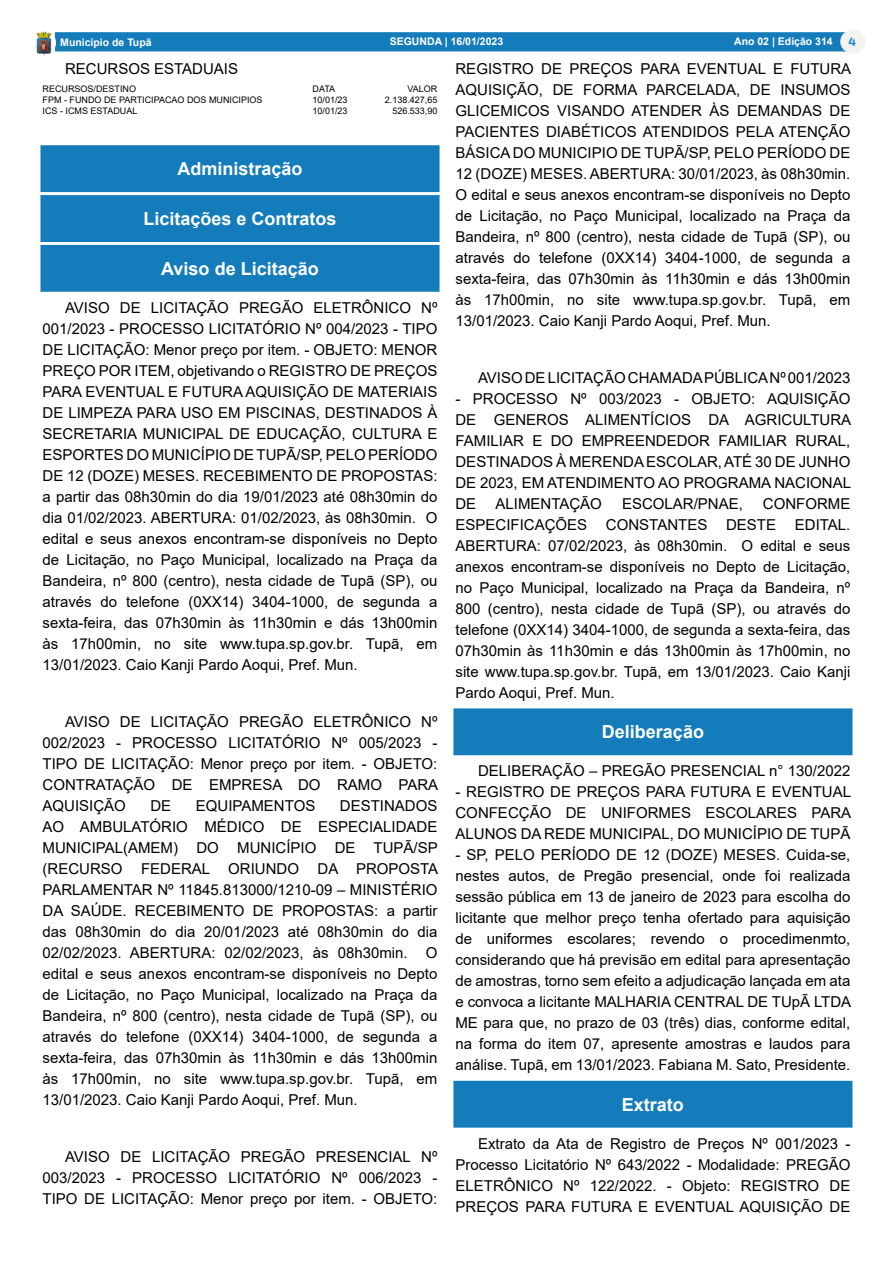
<style>
.page{position:relative;width:893px;height:1263px;background:#fff}
.page>*{position:absolute;margin:0;border:0;box-sizing:border-box;transform-origin:0 0}
.t1{font:700 18px "Arial";color:#fff}
._2_-_Corpo{font:15px/21px "Arial";color:#000;text-align:justify}
.t2{font:700 12px "Exo 2.0";color:#1989d1}
.t3{font:700 10.5px "Arial";color:#fff}
._5_-_TABELAS_CONCURS{font:9px "Arial";color:#000}
</style>
<div class="page">
<div style="left:53px;top:32px;width:796px;height:20px;background:#147cbb;border:1px solid #147cbb"></div>
<div style="left:31px;top:30px;width:25px;height:25px;border:1px solid #fff;border-radius:50%"></div>
<img style="left:33px;top:30px;width:21px;height:25px">
<div style="left:841px;top:30px;width:24px;height:23px;background:#f3f4ef;border-radius:50%"></div>
<div style="left:840px;top:30px;width:26px;height:24px;border:1px solid #f3f4ef;border-radius:50%"></div>
<div style="left:41px;top:146px;width:398px;height:46px;background:#147cbb"></div>
<div style="left:40px;top:145px;width:400px;height:47px;border:1px solid #147cbb"></div>
<div style="left:41px;top:196px;width:398px;height:45px;background:#147cbb"></div>
<div style="left:40px;top:195px;width:400px;height:47px;border:1px solid #147cbb"></div>
<div style="left:41px;top:245px;width:398px;height:46px;background:#147cbb"></div>
<div style="left:40px;top:245px;width:400px;height:47px;border:1px solid #147cbb"></div>
<div style="left:454px;top:709px;width:398px;height:46px;background:#147cbb"></div>
<div style="left:453px;top:708px;width:399px;height:47px;border:1px solid #147cbb"></div>
<div style="left:454px;top:1081px;width:398px;height:46px;background:#147cbb"></div>
<p class="t3" style="left:60px;top:35px;width:93px">Município de Tupã</p>
<p class="t3" style="left:390px;top:34px;width:115px">SEGUNDA | 16/01/2023</p>
<p class="t3" style="left:734px;top:34px;width:100px">Ano 02 | Edição 314</p>
<p class="t2" style="left:848px;top:35px;width:9px">4</p>
<p class="_2_-_Corpo" style="left:65px;top:58px;width:175px">RECURSOS ESTADUAIS</p>
<p class="_5_-_TABELAS_CONCURS" style="left:43px;top:83px;width:95px">RECURSOS/DESTINO</p>
<p class="_5_-_TABELAS_CONCURS" style="left:313px;top:83px;width:24px">DATA</p>
<p class="_5_-_TABELAS_CONCURS" style="left:408px;top:83px;width:31px">VALOR</p>
<p class="_5_-_TABELAS_CONCURS" style="left:43px;top:94px;width:222px">FPM - FUNDO DE PARTICIPACAO DOS MUNICIPIOS</p>
<p class="_5_-_TABELAS_CONCURS" style="left:313px;top:94px;width:37px">10/01/23</p>
<p class="_5_-_TABELAS_CONCURS" style="left:385px;top:94px;width:54px">2.138.427,65</p>
<p class="_5_-_TABELAS_CONCURS" style="left:43px;top:104px;width:96px">ICS - ICMS ESTADUAL</p>
<p class="_5_-_TABELAS_CONCURS" style="left:313px;top:104px;width:37px">10/01/23</p>
<p class="_5_-_TABELAS_CONCURS" style="left:392px;top:104px;width:47px">526.533,90</p>
<p class="_2_-_Corpo" style="left:455px;top:58px;width:397px">REGISTRO DE PREÇOS PARA EVENTUAL E FUTURA AQUISIÇÃO, DE FORMA PARCELADA, DE INSUMOS GLICEMICOS VISANDO ATENDER ÀS DEMANDAS DE PACIENTES DIABÉTICOS ATENDIDOS PELA ATENÇÃO BÁSICA DO MUNICIPIO DE TUPÃ/SP, PELO PERÍODO DE 12 (DOZE) MESES. ABERTURA: 30/01/2023, às 08h30min.<br>O edital e seus anexos encontram-se disponíveis no Depto de Licitação, no Paço Municipal, localizado na Praça da Bandeira, nº 800 (centro), nesta cidade de Tupã (SP), ou através do telefone (0XX14) 3404-1000, de segunda a sexta-feira, das 07h30min às 11h30min e dás 13h00min às 17h00min, no site www.tupa.sp.gov.br. Tupã, em 13/01/2023. Caio Kanji Pardo Aoqui, Pref. Mun.</p>
<p class="t1" style="left:177px;top:156px;width:127px">Administração</p>
<p class="t1" style="left:143px;top:206px;width:195px">Licitações e Contratos</p>
<p class="t1" style="left:161px;top:256px;width:159px">Aviso de Licitação</p>
<p class="_2_-_Corpo" style="left:43px;top:297px;width:396px;text-indent:22px">AVISO DE LICITAÇÃO PREGÃO ELETRÔNICO Nº 001/2023 - PROCESSO LICITATÓRIO Nº 004/2023 - TIPO DE LICITAÇÃO: Menor preço por item. - OBJETO: MENOR PREÇO POR ITEM, objetivando o REGISTRO DE PREÇOS PARA EVENTUAL E FUTURA AQUISIÇÃO DE MATERIAIS DE LIMPEZA PARA USO EM PISCINAS, DESTINADOS À SECRETARIA MUNICIPAL DE EDUCAÇÃO, CULTURA E ESPORTES DO MUNICÍPIO DE TUPÃ/SP, PELO PERÍODO DE 12 (DOZE) MESES. RECEBIMENTO DE PROPOSTAS: a partir das 08h30min do dia 19/01/2023 até 08h30min do dia 01/02/2023. ABERTURA: 01/02/2023, às 08h30min. O edital e seus anexos encontram-se disponíveis no Depto de Licitação, no Paço Municipal, localizado na Praça da Bandeira, nº 800 (centro), nesta cidade de Tupã (SP), ou através do telefone (0XX14) 3404-1000, de segunda a sexta-feira, das 07h30min às 11h30min e dás 13h00min às 17h00min, no site www.tupa.sp.gov.br. Tupã, em 13/01/2023. Caio Kanji Pardo Aoqui, Pref. Mun.</p>
<p class="_2_-_Corpo" style="left:478px;top:367px;width:374px">AVISO DE LICITAÇÃO CHAMADA PÚBLICA Nº 001/2023</p>
<p class="_2_-_Corpo" style="left:455px;top:388px;width:397px">- PROCESSO Nº 003/2023 - OBJETO: AQUISIÇÃO DE GENEROS ALIMENTÍCIOS DA AGRICULTURA FAMILIAR E DO EMPREENDEDOR FAMILIAR RURAL, DESTINADOS À MERENDA ESCOLAR, ATÉ 30 DE JUNHO DE 2023, EM ATENDIMENTO AO PROGRAMA NACIONAL DE</p>
<p class="_2_-_Corpo" style="left:496px;top:493px;width:108px">ALIMENTAÇÃO</p>
<p class="_2_-_Corpo" style="left:622px;top:493px;width:122px">ESCOLAR/PNAE,</p>
<p class="_2_-_Corpo" style="left:763px;top:493px;width:89px">CONFORME</p>
<p class="_2_-_Corpo" style="left:455px;top:514px;width:133px">ESPECIFICAÇÕES</p>
<p class="_2_-_Corpo" style="left:606px;top:514px;width:103px">CONSTANTES</p>
<p class="_2_-_Corpo" style="left:726px;top:514px;width:52px">DESTE</p>
<p class="_2_-_Corpo" style="left:455px;top:514px;width:396px;text-indent:339px">EDITAL.<br>ABERTURA: 07/02/2023, às 08h30min. O edital e seus anexos encontram-se disponíveis no Depto de Licitação, no Paço Municipal, localizado na Praça da Bandeira, nº 800 (centro), nesta cidade de Tupã (SP), ou através do telefone (0XX14) 3404-1000, de segunda a sexta-feira, das 07h30min às 11h30min e dás 13h00min às 17h00min, no site www.tupa.sp.gov.br. Tupã, em 13/01/2023. Caio Kanji Pardo Aoqui, Pref. Mun.</p>
<p class="t1" style="left:602px;top:719px;width:104px">Deliberação</p>
<p class="_2_-_Corpo" style="left:478px;top:760px;width:374px">DELIBERAÇÃO – PREGÃO PRESENCIAL n° 130/2022</p>
<p class="_2_-_Corpo" style="left:455px;top:781px;width:397px">- REGISTRO DE PREÇOS PARA FUTURA E EVENTUAL CONFECÇÃO DE UNIFORMES ESCOLARES PARA ALUNOS DA REDE MUNICIPAL, DO MUNICÍPIO DE TUPÃ</p>
<p class="_2_-_Corpo" style="left:455px;top:844px;width:397px">- SP, PELO PERÍODO DE 12 (DOZE) MESES. Cuida-se, nestes autos, de Pregão presencial, onde foi realizada sessão pública em 13 de janeiro de 2023 para escolha do licitante que melhor preço tenha ofertado para aquisição de uniformes escolares; revendo o procedimenmto, considerando que há previsão em edital para apresentação de amostras, torno sem efeito a adjudicação lançada em ata e convoca a licitante MALHARIA CENTRAL DE TUpÃ LTDA ME para que, no prazo de 03 (três) dias, conforme edital, na forma do item 07, apresente amostras e laudos para análise. Tupã, em 13/01/2023. Fabiana M. Sato, Presidente.</p>
<p class="t1" style="left:622px;top:1092px;width:64px">Extrato</p>
<p class="_2_-_Corpo" style="left:455px;top:1133px;width:396px;text-indent:22px">Extrato da Ata de Registro de Preços Nº 001/2023 - Processo Licitatório Nº 643/2022 - Modalidade: PREGÃO ELETRÔNICO Nº 122/2022. - Objeto: REGISTRO DE PREÇOS PARA FUTURA E EVENTUAL AQUISIÇÃO DE</p>
<p class="_2_-_Corpo" style="left:43px;top:711px;width:397px;text-indent:22px">AVISO DE LICITAÇÃO PREGÃO ELETRÔNICO Nº 002/2023 - PROCESSO LICITATÓRIO Nº 005/2023 - TIPO DE LICITAÇÃO: Menor preço por item. - OBJETO:<br>CONTRATAÇÃO DE EMPRESA DO RAMO PARA AQUISIÇÃO</p>
<p class="_2_-_Corpo" style="left:43px;top:795px;width:397px;text-indent:297px">DESTINADOS AO AMBULATÓRIO MÉDICO DE ESPECIALIDADE MUNICIPAL(AMEM) DO MUNICÍPIO DE TUPÃ/SP (RECURSO FEDERAL ORIUNDO DA PROPOSTA PARLAMENTAR Nº 11845.813000/1210-09 – MINISTÉRIO DA SAÚDE. RECEBIMENTO DE PROPOSTAS: a partir das 08h30min do dia 20/01/2023 até 08h30min do dia 02/02/2023. ABERTURA: 02/02/2023, às 08h30min. O edital e seus anexos encontram-se disponíveis no Depto de Licitação, no Paço Municipal, localizado na Praça da Bandeira, nº 800 (centro), nesta cidade de Tupã (SP), ou através do telefone (0XX14) 3404-1000, de segunda a sexta-feira, das 07h30min às 11h30min e dás 13h00min às 17h00min, no site www.tupa.sp.gov.br. Tupã, em 13/01/2023. Caio Kanji Pardo Aoqui, Pref. Mun.</p>
<p class="_2_-_Corpo" style="left:150px;top:795px;width:22px">DE</p>
<p class="_2_-_Corpo" style="left:196px;top:795px;width:121px">EQUIPAMENTOS</p>
<p class="_2_-_Corpo" style="left:43px;top:1146px;width:396px;text-indent:22px">AVISO DE LICITAÇÃO PREGÃO PRESENCIAL Nº 003/2023 - PROCESSO LICITATÓRIO Nº 006/2023 - TIPO DE LICITAÇÃO: Menor preço por item. - OBJETO:</p>
</div>
